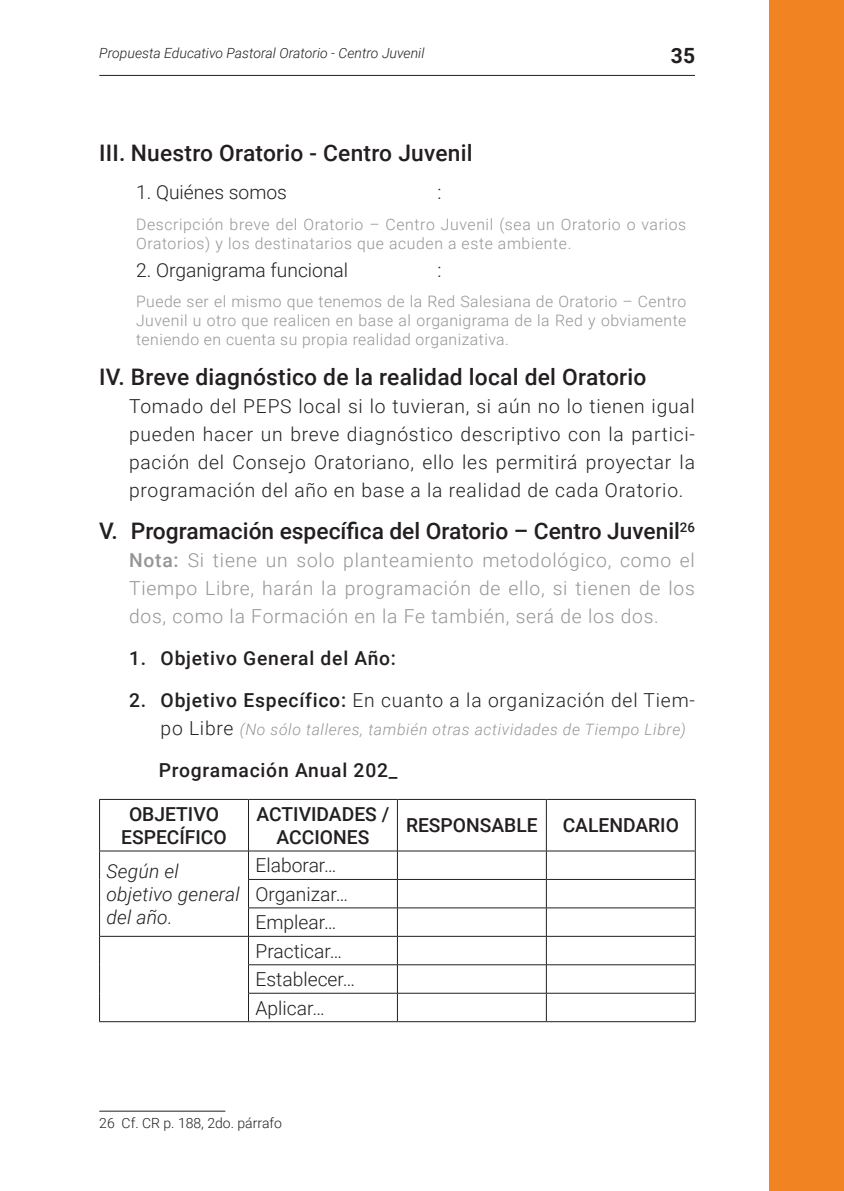
<style>
.page{position:relative;width:844px;height:1191px;background:#fff}
.page>*{position:absolute;margin:0;border:0;box-sizing:border-box;transform-origin:0 0}
.t1{font:500 22.75px "Roboto";letter-spacing:.01em;color:#231f20}
.t2{font:700 21px "Roboto";color:#231f20}
.t3{font:300 19.25px/28.3px "Roboto";color:#231f20;text-align:justify}
.t4{font:300 19.25px/28px "Roboto";letter-spacing:.04em;color:#939598;text-align:justify}
.t5{font:500 19.25px/23.1px "Roboto";color:#231f20;text-align:center}
.t6{font:300 19.25px "Roboto";letter-spacing:.04em;color:#231f20}
.t7{font:500 19.25px "Roboto";letter-spacing:.04em;color:#231f20}
.t8{font:italic 300 19.25px/23.1px "Roboto";letter-spacing:.01em;color:#231f20}
.t9{font:300 15.75px/18.9px "Roboto";letter-spacing:.04em;color:#939598}
.t10{font:italic 300 15.75px "Roboto";letter-spacing:.04em;color:#939598}
.t11{font:italic 300 14px "Roboto";color:#231f20}
.t12{font:300 14px "Roboto";color:#231f20}
.s1{font-weight:500}
.s2{font-style:normal;font-size:19.25px;color:#231f20}
</style>
<div class="page">
<div style="left:769px;top:0;width:74px;height:1191px;background:#f28322"></div>
<hr style="left:99px;top:75px;width:595px;height:1px;background:#231f20">
<hr style="left:99px;top:799px;width:149px;height:1px;background:#231f20">
<hr style="left:99px;top:799px;width:1px;height:51px;background:#231f20">
<hr style="left:248px;top:799px;width:149px;height:1px;background:#231f20">
<hr style="left:248px;top:799px;width:1px;height:51px;background:#231f20">
<hr style="left:397px;top:799px;width:149px;height:1px;background:#231f20">
<hr style="left:397px;top:799px;width:1px;height:51px;background:#231f20">
<hr style="left:546px;top:799px;width:149px;height:1px;background:#231f20">
<hr style="left:546px;top:799px;width:1px;height:51px;background:#231f20">
<hr style="left:694px;top:799px;width:1px;height:51px;background:#231f20">
<hr style="left:99px;top:850px;width:149px;height:1px;background:#231f20">
<hr style="left:248px;top:850px;width:149px;height:1px;background:#231f20">
<hr style="left:397px;top:850px;width:149px;height:1px;background:#231f20">
<hr style="left:546px;top:850px;width:149px;height:1px;background:#231f20">
<hr style="left:248px;top:879px;width:149px;height:1px;background:#231f20">
<hr style="left:397px;top:879px;width:149px;height:1px;background:#231f20">
<hr style="left:546px;top:879px;width:149px;height:1px;background:#231f20">
<hr style="left:248px;top:907px;width:149px;height:1px;background:#231f20">
<hr style="left:397px;top:907px;width:149px;height:1px;background:#231f20">
<hr style="left:546px;top:907px;width:149px;height:1px;background:#231f20">
<hr style="left:99px;top:936px;width:149px;height:1px;background:#231f20">
<svg style="left:99px;top:851px;width:1px;height:170px"></svg>
<hr style="left:99px;top:1021px;width:149px;height:1px;background:#231f20">
<hr style="left:248px;top:936px;width:149px;height:1px;background:#231f20">
<hr style="left:397px;top:936px;width:149px;height:1px;background:#231f20">
<hr style="left:546px;top:936px;width:149px;height:1px;background:#231f20">
<hr style="left:248px;top:964px;width:149px;height:1px;background:#231f20">
<hr style="left:397px;top:964px;width:149px;height:1px;background:#231f20">
<hr style="left:546px;top:964px;width:149px;height:1px;background:#231f20">
<hr style="left:248px;top:993px;width:149px;height:1px;background:#231f20">
<svg style="left:248px;top:851px;width:1px;height:170px"></svg>
<hr style="left:397px;top:993px;width:149px;height:1px;background:#231f20">
<svg style="left:397px;top:851px;width:1px;height:170px"></svg>
<hr style="left:546px;top:993px;width:149px;height:1px;background:#231f20">
<svg style="left:546px;top:851px;width:1px;height:170px"></svg>
<svg style="left:694px;top:851px;width:1px;height:170px"></svg>
<hr style="left:248px;top:1021px;width:149px;height:1px;background:#231f20">
<hr style="left:397px;top:1021px;width:149px;height:1px;background:#231f20">
<hr style="left:546px;top:1021px;width:149px;height:1px;background:#231f20">
<hr style="left:99px;top:1110px;width:126px;height:1px;background:#231f20">
<p class="t11" style="left:99px;top:47px;width:326px">Propuesta Educativo Pastoral Oratorio - Centro Juvenil</p>
<p class="t2" style="left:670px;top:47px;width:26px">35</p>
<p class="t1" style="left:99px;top:143px;width:375px">III. Nuestro Oratorio - Centro Juvenil</p>
<p class="t3" style="left:136px;top:180px;width:152px">1. Quiénes somos</p>
<p class="t3" style="left:437px;top:180px;width:6px">:</p>
<p class="t9" style="left:136px;top:216px;width:551px">Descripción breve del Oratorio – Centro Juvenil (sea un Oratorio o varios<br>Oratorios) y los destinatarios que acuden a este ambiente.</p>
<p class="t3" style="left:136px;top:257px;width:214px">2. Organigrama funcional</p>
<p class="t3" style="left:437px;top:257px;width:6px">:</p>
<p class="t9" style="left:136px;top:293px;width:551px;text-align:justify">Puede ser el mismo que tenemos de la Red Salesiana de Oratorio – Centro Juvenil u otro que realicen en base al organigrama de la Red y obviamente teniendo en cuenta su propia realidad organizativa.</p>
<p class="t1" style="left:99px;top:367px;width:548px">IV. Breve diagnóstico de la realidad local del Oratorio</p>
<p class="t3" style="left:129px;top:394px;width:567px">Tomado del PEPS local si lo tuvieran, si aún no lo tienen igual pueden hacer un breve diagnóstico descriptivo con la partici&shy;pación del Consejo Oratoriano, ello les permitirá proyectar la programación del año en base a la realidad de cada Oratorio.</p>
<p class="t1" style="left:99px;top:515px;width:597px">V. Programación específica del Oratorio – Centro Juvenil<sup>26</sup></p>
<p class="t4" style="left:129px;top:548px;width:567px"><span class="s1">Nota:</span> Si tiene un solo planteamiento metodológico, como el Tiempo Libre, harán la programación de ello, si tienen de los dos, como la Formación en la Fe también, será de los dos.</p>
<p class="t7" style="left:129px;top:650px;width:268px">1. Objetivo General del Año:</p>
<p class="t6" style="left:129px;top:692px;width:567px"><span class="s1">2. Objetivo Específico:</span> En cuanto a la organización del Tiem-</p>
<p class="t10" style="left:160px;top:722px;width:526px"><span class="s2">po Libre</span> (No sólo talleres, también otras actividades de Tiempo Libre)</p>
<p class="t7" style="left:159px;top:762px;width:240px">Programación Anual 202_</p>
<p class="t5" style="left:121px;top:804px;width:107px">OBJETIVO<br>ESPECÍFICO</p>
<p class="t5" style="left:256px;top:804px;width:134px">ACTIVIDADES /<br>ACCIONES</p>
<p class="t5" style="left:406px;top:815px;width:133px">RESPONSABLE</p>
<p class="t5" style="left:562px;top:815px;width:118px">CALENDARIO</p>
<p class="t8" style="left:106px;top:860px;width:135px">Según el objetivo general del año.</p>
<p class="t3" style="left:255px;top:852px;width:101px;text-align:left">Elaborar…<br>Organizar…<br>Emplear…<br>Practicar…<br>Establecer…<br>Aplicar…</p>
<p class="t12" style="left:99px;top:1116px;width:184px">26 Cf. CR p. 188, 2do. párrafo</p>
</div>
